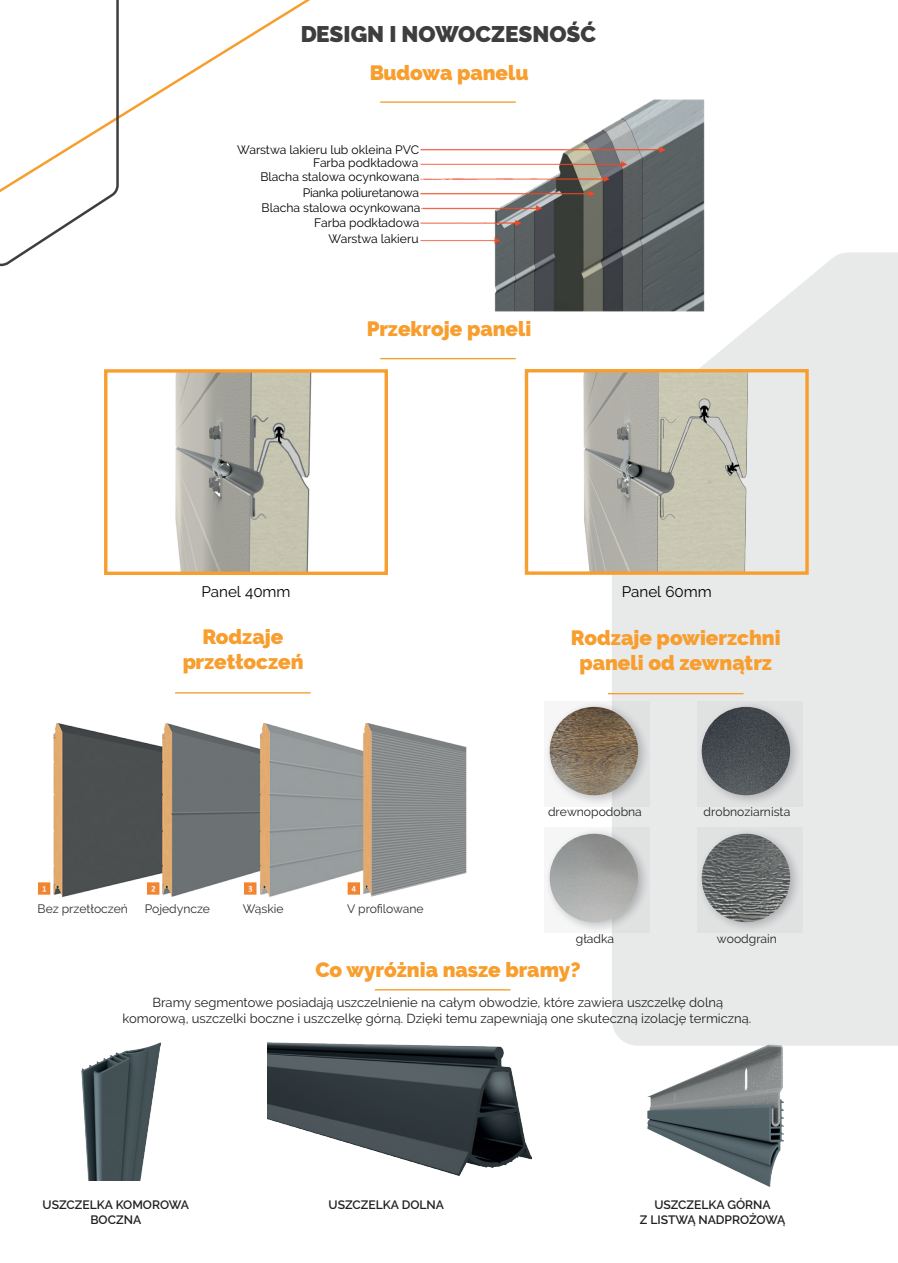
<style>
.page{position:relative;width:898px;height:1263px;background:#fff}
.page>*{position:absolute;margin:0;border:0;box-sizing:border-box;transform-origin:0 0}
.t1{font:900 22.5px "Raleway";color:#3e3e3f}
.t2{font:900 20.7px/24.8px "Raleway";color:#f89e2e;text-align:center}
.t3{font:15.15px "Raleway";color:#000001}
.t4{font:13.05px/15.6px "Raleway";color:#231f20;text-align:center}
.t5{font:12.15px/13px "Raleway";color:#000001;text-align:right}
.t6{font:600 12.15px/14.5px "Raleway";color:#231f20;text-align:center}
.t7{font:12.15px "Raleway";color:#231f20}
.t8{font:12.15px "Raleway";color:#2a2e31}
</style>
<div class="page">
<img style="left:175px;top:373px;width:136px;height:198px">
<svg style="left:611px;top:252px;width:286px;height:794px;background:#e9ebeb"></svg>
<svg style="left:546px;top:701px;width:104px;height:105px;fill:#e0e2e2"></svg>
<img style="left:549px;top:707px;width:89px;height:88px">
<svg style="left:696px;top:701px;width:106px;height:105px;background:#dadcdd"></svg>
<img style="left:701px;top:707px;width:88px;height:88px">
<svg style="left:546px;top:828px;width:104px;height:105px;fill:#e0e2e2"></svg>
<img style="left:549px;top:834px;width:89px;height:88px">
<svg style="left:696px;top:828px;width:106px;height:105px;background:#dbdddd"></svg>
<img style="left:701px;top:834px;width:88px;height:88px">
<svg style="left:120px;top:0;width:190px;height:118px"></svg>
<svg style="left:0;top:0;width:120px;height:267px"></svg>
<hr style="left:380px;top:101px;width:135px;height:2px;background:#f89e2e">
<hr style="left:380px;top:358px;width:135px;height:1px;background:#f89e2e">
<img style="left:38px;top:723px;width:429px;height:175px">
<hr style="left:375px;top:989px;width:135px;height:1px;background:#f89e2e">
<hr style="left:175px;top:692px;width:135px;height:1px;background:#f89e2e">
<hr style="left:607px;top:693px;width:136px;height:1px;background:#f89e2e">
<img style="left:583px;top:368px;width:167px;height:208px">
<div style="left:104px;top:369px;width:284px;height:206px;border:3px solid #f89e2e"></div>
<div style="left:524px;top:369px;width:284px;height:206px;border:3px solid #f89e2e"></div>
<img style="left:81px;top:1043px;width:80px;height:137px">
<img style="left:268px;top:1043px;width:263px;height:133px">
<img style="left:647px;top:1044px;width:135px;height:142px">
<img style="left:420px;top:99px;width:288px;height:216px">
<h1 class="t1" style="left:300px;top:21px;width:297px">DESIGN I NOWOCZESNOŚĆ</h1>
<h2 class="t2" style="left:369px;top:60px;width:161px">Budowa panelu</h2>
<p class="t5" style="left:237px;top:143px;width:183px">Warstwa lakieru lub okleina PVC<br>Farba podkładowa</p>
<p class="t5" style="left:260px;top:169px;width:160px;line-height:15.6px">Blacha stalowa ocynkowana<br>Pianka poliuretanowa</p>
<p class="t5" style="left:261px;top:200px;width:160px;line-height:14.9px">Blacha stalowa ocynkowana<br>Farba podkładowa</p>
<p class="t5" style="left:328px;top:233px;width:92px">Warstwa lakieru</p>
<h2 class="t2" style="left:366px;top:317px;width:166px">Przekroje paneli</h2>
<p class="t3" style="left:201px;top:583px;width:91px">Panel 40mm</p>
<p class="t3" style="left:621px;top:583px;width:92px">Panel 60mm</p>
<h2 class="t2" style="left:182px;top:625px;width:123px">Rodzaje przetłoczeń</h2>
<h2 class="t2" style="left:570px;top:625px;width:211px">Rodzaje powierzchni paneli od zewnątrz</h2>
<p class="t8" style="left:38px;top:901px;width:92px">Bez przetłoczeń</p>
<p class="t8" style="left:145px;top:901px;width:67px">Pojedyncze</p>
<p class="t8" style="left:243px;top:901px;width:42px">Wąskie</p>
<p class="t8" style="left:347px;top:901px;width:78px">V profilowane</p>
<p class="t7" style="left:548px;top:804px;width:95px">drewnopodobna</p>
<p class="t7" style="left:703px;top:804px;width:88px">drobnoziarnista</p>
<p class="t7" style="left:575px;top:931px;width:40px">gładka</p>
<p class="t7" style="left:716px;top:931px;width:61px">woodgrain</p>
<h2 class="t2" style="left:315px;top:958px;width:266px">Co wyróżnia nasze bramy?</h2>
<p class="t4" style="left:122px;top:995px;width:630px">Bramy segmentowe posiadają uszczelnienie na całym obwodzie, które zawiera uszczelkę dolną komorową, uszczelki boczne i uszczelkę górną. Dzięki temu zapewniają one skuteczną izolację termiczną.</p>
<p class="t6" style="left:43px;top:1197px;width:148px">USZCZELKA KOMOROWA<br>BOCZNA</p>
<p class="t6" style="left:328px;top:1197px;width:117px">USZCZELKA DOLNA</p>
<p class="t6" style="left:639px;top:1197px;width:147px">USZCZELKA GÓRNA<br>Z LISTWĄ NADPROŻOWĄ</p>
</div>
